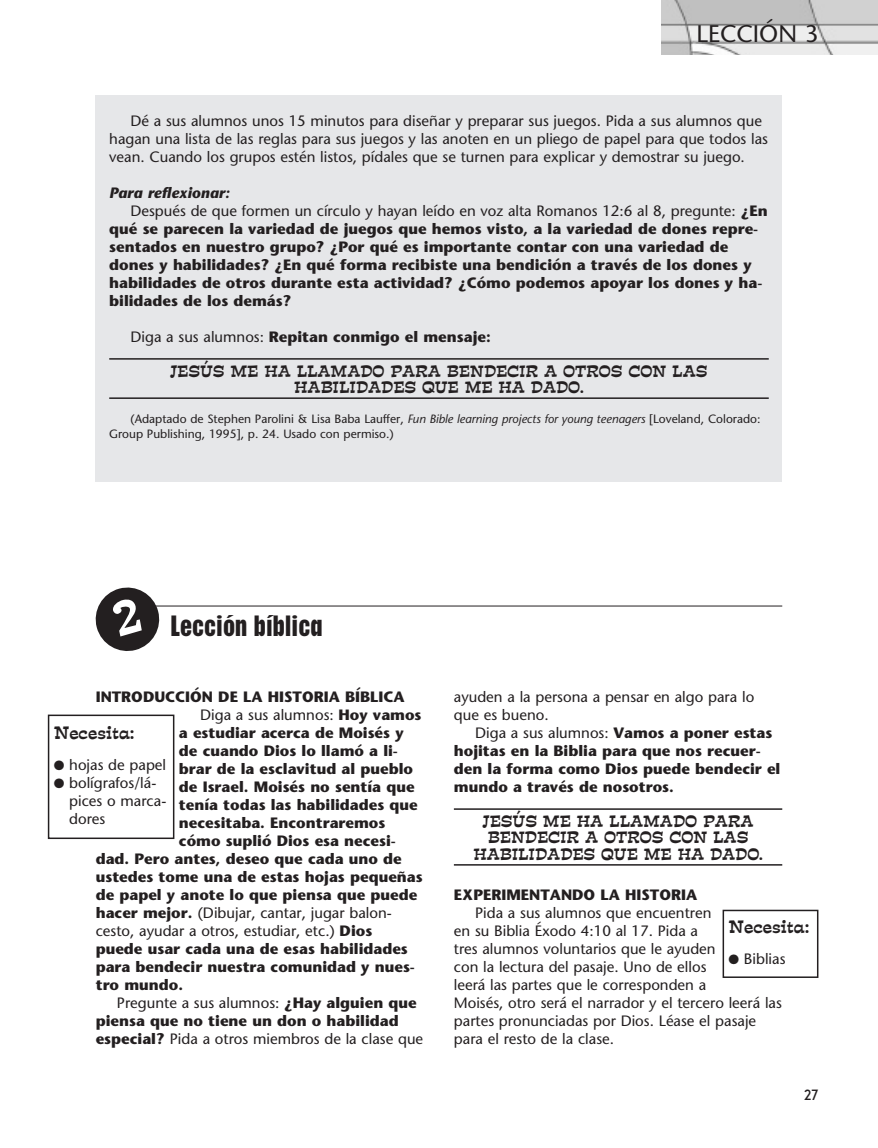
<style>
.page{position:relative;width:878px;height:1148px;background:#fff}
.page>*{position:absolute;margin:0;border:0;box-sizing:border-box;transform-origin:0 0}
.t1{font:700 condensed 27px "Placard";color:#231f20}
.t2{font:24px "Stone Sans";color:#231f20}
.t3{font:16.5px "Estro Font";color:#231f20}
.t4{font:700 15px/18px "Stone Sans";color:#231f20}
.t5{font:15px/18px "Stone Sans";color:#231f20}
.t6{font:15px/16.5px "Estro Font";color:#231f20;text-align:center}
.t7{font:italic 700 15px "Stone Sans";color:#231f20}
.t8{font:700 15px "New Garden";color:#231f20}
.t9{font:12px/15px "Stone Sans";color:#231f20}
.s1{font-weight:700}
.s2{font-weight:400}
.s3{font-style:italic}
</style>
<div class="page">
<img style="left:662px;top:0;width:216px;height:54px">
<div style="left:96px;top:96px;width:686px;height:386px;background:#e6e7e9"></div>
<hr style="left:109px;top:358px;width:659px;height:1px;background:#231f20">
<hr style="left:109px;top:397px;width:659px;height:2px;background:#231f20">
<hr style="left:144px;top:605px;width:638px;height:1px;background:#231f20">
<hr style="left:454px;top:808px;width:328px;height:1px;background:#231f20">
<hr style="left:454px;top:864px;width:328px;height:1px;background:#231f20">
<div style="left:48px;top:714px;width:126px;height:125px;border:2px solid #231f20"></div>
<div style="left:722px;top:909px;width:96px;height:69px;border:2px solid #231f20"></div>
<svg style="left:95px;top:587px;width:68px;height:64px"></svg>
<h2 class="t2" style="left:696px;top:24px;width:123px">LECCIÓN 3</h2>
<p class="t5" style="left:109px;top:113px;width:660px;text-indent:21px">Dé a sus alumnos unos 15 minutos para diseñar y preparar sus juegos. Pida a sus alumnos que hagan una lista de las reglas para sus juegos y las anoten en un pliego de papel para que todos las vean. Cuando los grupos estén listos, pídales que se turnen para explicar y demostrar su juego.</p>
<p class="t7" style="left:109px;top:187px;width:122px">Para reflexionar:</p>
<p class="t5" style="left:130px;top:203px;width:638px">Después de que formen un círculo y hayan leído en voz alta Romanos 12:6 al 8, pregunte: <span class="s1">¿En</span></p>
<p class="t4" style="left:109px;top:221px;width:650px">qué se parecen la variedad de juegos que hemos visto, a la variedad de dones repre-</p>
<p class="t4" style="left:109px;top:239px;width:620px">sentados en nuestro grupo? ¿Por qué es importante contar con una variedad de</p>
<p class="t4" style="left:109px;top:257px;width:644px">dones y habilidades? ¿En qué forma recibiste una bendición a través de los dones y</p>
<p class="t4" style="left:109px;top:275px;width:655px">habilidades de otros durante esta actividad? ¿Cómo podemos apoyar los dones y ha-</p>
<p class="t4" style="left:109px;top:293px;width:184px">bilidades de los demás?</p>
<p class="t4" style="left:130px;top:329px;width:362px"><span class="s2">Diga a sus alumnos:</span> Repitan conmigo el mensaje:</p>
<p class="t6" style="left:170px;top:363px;width:538px">JESÚS ME HA LLAMADO PARA BENDECIR A OTROS CON LAS<br>HABILIDADES QUE ME HA DADO.</p>
<p class="t9" style="left:109px;top:413px;width:652px;text-indent:21px">(Adaptado de Stephen Parolini &amp; Lisa Baba Lauffer, <span class="s3">Fun Bible learning projects for young teenagers</span> [Loveland, Colorado:<br>Group Publishing, 1995], p. 24. Usado con permiso.)</p>
<h1 class="t1" style="left:171px;top:616px;width:153px">Lección bíblica</h1>
<p class="t4" style="left:96px;top:689px;width:310px">INTRODUCCIÓN DE LA HISTORIA BÍBLICA</p>
<p class="t5" style="left:200px;top:707px;width:223px">Diga a sus alumnos: <span class="s1">Hoy vamos</span></p>
<p class="t4" style="left:179px;top:725px;width:226px">a estudiar acerca de Moisés y</p>
<p class="t4" style="left:179px;top:743px;width:221px">de cuando Dios lo llamó a li-</p>
<p class="t4" style="left:179px;top:761px;width:235px">brar de la esclavitud al pueblo</p>
<p class="t4" style="left:179px;top:779px;width:237px">de Israel. Moisés no sentía que</p>
<p class="t4" style="left:179px;top:797px;width:240px">tenía todas las habilidades que</p>
<p class="t4" style="left:179px;top:815px;width:208px">necesitaba. Encontraremos</p>
<p class="t4" style="left:179px;top:833px;width:219px">cómo suplió Dios esa necesi-</p>
<p class="t4" style="left:96px;top:851px;width:307px">dad. Pero antes, deseo que cada uno de</p>
<p class="t4" style="left:96px;top:869px;width:328px">ustedes tome una de estas hojas pequeñas</p>
<p class="t4" style="left:96px;top:887px;width:323px">de papel y anote lo que piensa que puede</p>
<p class="t5" style="left:96px;top:905px;width:297px"><span class="s1">hacer mejor.</span> (Dibujar, cantar, jugar balon-</p>
<p class="t5" style="left:96px;top:923px;width:278px">cesto, ayudar a otros, estudiar, etc.) <span class="s1">Dios</span></p>
<p class="t4" style="left:96px;top:941px;width:314px">puede usar cada una de esas habilidades</p>
<p class="t4" style="left:96px;top:959px;width:321px">para bendecir nuestra comunidad y nues-</p>
<p class="t4" style="left:96px;top:977px;width:89px">tro mundo.</p>
<p class="t5" style="left:117px;top:995px;width:301px">Pregunte a sus alumnos: <span class="s1">¿Hay alguien que</span></p>
<p class="t4" style="left:96px;top:1013px;width:304px">piensa que no tiene un don o habilidad</p>
<p class="t5" style="left:96px;top:1031px;width:329px"><span class="s1">especial?</span> Pida a otros miembros de la clase que</p>
<p class="t3" style="left:54px;top:723px;width:82px">Necesita:</p>
<p class="t5" style="left:54px;top:757px;width:114px">● hojas de papel</p>
<p class="t5" style="left:69px;top:775px;width:99px;text-indent:-15px">● bolígrafos/lá&shy;pices o marca&shy;dores</p>
<p class="t5" style="left:454px;top:689px;width:302px">ayuden a la persona a pensar en algo para lo que es bueno.</p>
<p class="t4" style="left:454px;top:725px;width:328px;text-indent:21px"><span class="s2">Diga a sus alumnos:</span> Vamos a poner estas hojitas en la Biblia para que nos recuer&shy;den la forma como Dios puede bendecir el mundo a través de nosotros.</p>
<p class="t6" style="left:473px;top:813px;width:291px">JESÚS ME HA LLAMADO PARA<br>BENDECIR A OTROS CON LAS<br>HABILIDADES QUE ME HA DADO.</p>
<p class="t4" style="left:454px;top:887px;width:245px">EXPERIMENTANDO LA HISTORIA</p>
<p class="t5" style="left:454px;top:905px;width:329px;text-indent:21px">Pida a sus alumnos que encuentren<br>en su Biblia Éxodo 4:10 al 17. Pida a<br>tres alumnos voluntarios que le ayuden<br>con la lectura del pasaje. Uno de ellos<br>leerá las partes que le corresponden a<br>Moisés, otro será el narrador y el tercero leerá las partes pronunciadas por Dios. Léase el pasaje para el resto de la clase.</p>
<p class="t3" style="left:728px;top:917px;width:82px">Necesita:</p>
<p class="t5" style="left:728px;top:951px;width:58px">● Biblias</p>
<p class="t8" style="left:804px;top:1086px;width:16px">27</p>
</div>
